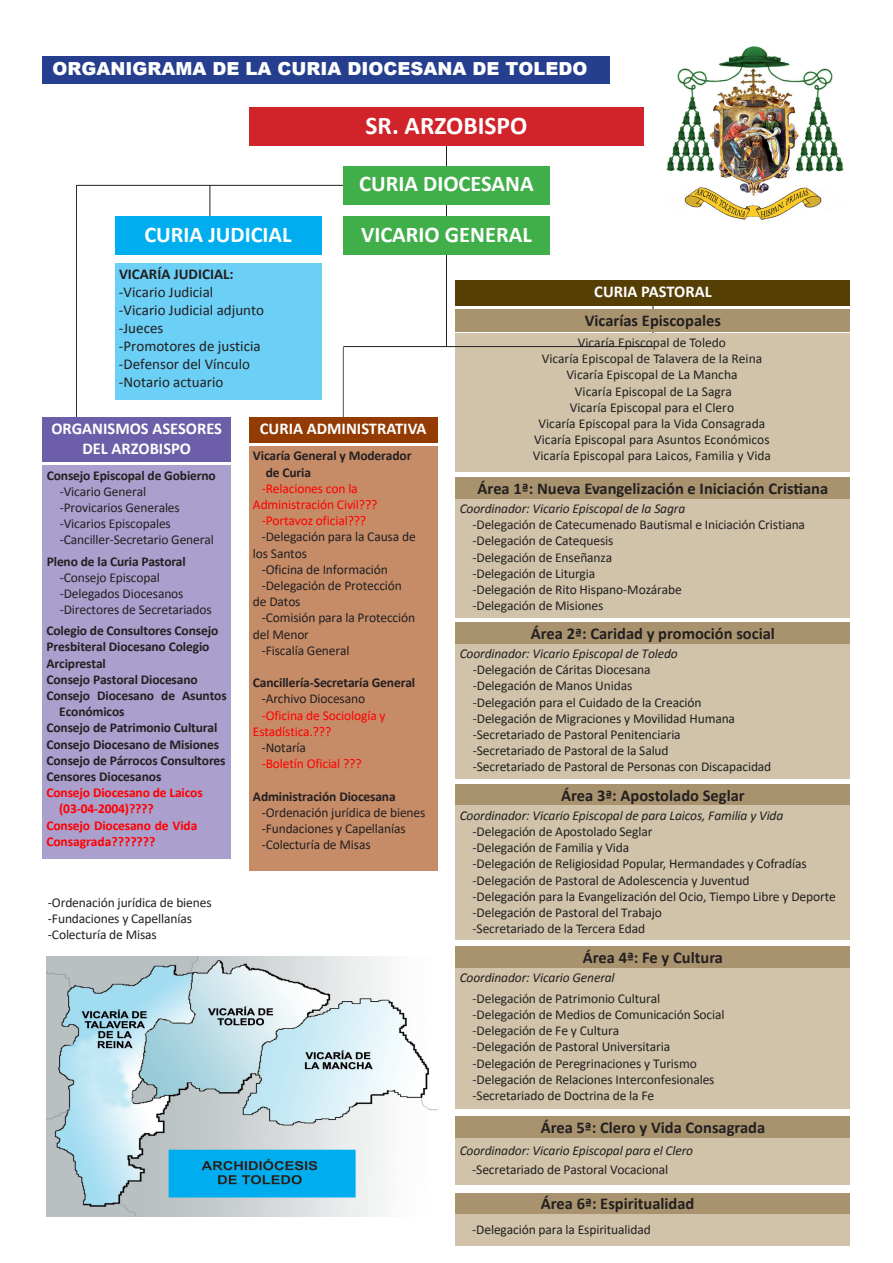
<style>
.page{position:relative;width:893px;height:1263px;background:#fff}
.page>*{position:absolute;margin:0;border:0;box-sizing:border-box;transform-origin:0 0}
.t1{font:700 25.5px "Calibri";color:#fff}
.t2{font:700 22.5px "Calibri";color:#fff}
.t3{font:900 18px "Arial";color:#fff}
.t4{font:700 16.5px "Calibri";color:#231f20}
.t5{font:700 16.5px/19.8px "Calibri";color:#fff;text-align:center}
.t6{font:15px/18px "Calibri";color:#231f20}
.t7{font:700 15px "Calibri";color:#231f20}
.t8{font:13.5px/16.2px "Calibri";letter-spacing:-.01em;color:#231f20}
.t9{font:700 13.5px/16.2px "Calibri";letter-spacing:-.01em;color:#231f20}
.t10{font:italic 13.5px "Calibri";letter-spacing:-.01em;color:#231f20}
.t11{font:13.5px/16.2px "Calibri";letter-spacing:-.01em;color:#f00}
.t12{font:700 13.5px "Calibri";letter-spacing:-.01em;color:#f00}
</style>
<div class="page">
<hr style="left:210px;top:185px;width:1px;height:31px;background:#231f20">
<hr style="left:653px;top:294px;width:1px;height:41px;background:#231f20">
<hr style="left:343px;top:347px;width:1px;height:72px;background:#231f20">
<hr style="left:76px;top:185px;width:1px;height:237px;background:#231f20">
<hr style="left:77px;top:185px;width:266px;height:1px;background:#231f20">
<hr style="left:446px;top:146px;width:1px;height:201px;background:#231f20">
<div style="left:42px;top:56px;width:568px;height:28px;background:#253f8e"></div>
<div style="left:249px;top:107px;width:395px;height:39px;background:#d1232a"></div>
<div style="left:343px;top:166px;width:207px;height:39px;background:#40ae49"></div>
<div style="left:343px;top:216px;width:207px;height:39px;background:#40ae49"></div>
<div style="left:115px;top:216px;width:206px;height:39px;background:#00aeef"></div>
<div style="left:115px;top:263px;width:206px;height:137px;background:#6bcff6"></div>
<div style="left:43px;top:417px;width:188px;height:44px;background:#6d5ea9"></div>
<div style="left:43px;top:465px;width:188px;height:394px;background:#aa9fcd"></div>
<div style="left:249px;top:417px;width:188px;height:25px;background:#933b03"></div>
<div style="left:249px;top:446px;width:188px;height:424px;background:#c68c68"></div>
<div style="left:455px;top:281px;width:395px;height:25px;background:#563f05"></div>
<div style="left:455px;top:309px;width:395px;height:23px;background:#a8936e"></div>
<div style="left:455px;top:333px;width:395px;height:139px;background:#d0c3aa"></div>
<div style="left:455px;top:477px;width:395px;height:21px;background:#a8936e"></div>
<div style="left:455px;top:499px;width:395px;height:118px;background:#d0c3aa"></div>
<div style="left:455px;top:623px;width:395px;height:21px;background:#a8936e"></div>
<div style="left:455px;top:644px;width:395px;height:134px;background:#d0c3aa"></div>
<div style="left:455px;top:784px;width:395px;height:21px;background:#a8936e"></div>
<div style="left:455px;top:805px;width:395px;height:135px;background:#d0c3aa"></div>
<div style="left:455px;top:946px;width:395px;height:22px;background:#a8936e"></div>
<div style="left:455px;top:968px;width:395px;height:141px;background:#d0c3aa"></div>
<div style="left:455px;top:1116px;width:395px;height:22px;background:#a8936e"></div>
<div style="left:455px;top:1138px;width:395px;height:46px;background:#d0c3aa"></div>
<hr style="left:343px;top:346px;width:310px;height:1px;background:#231f20">
<img style="left:666px;top:46px;width:178px;height:174px">
<img style="left:47px;top:956px;width:390px;height:260px">
<div style="left:455px;top:1193px;width:395px;height:21px;background:#a8936e"></div>
<div style="left:455px;top:1214px;width:395px;height:32px;background:#d0c3aa"></div>
<h3 class="t3" style="left:52px;top:55px;width:536px">ORGANIGRAMA DE LA CURIA DIOCESANA DE TOLEDO</h3>
<h1 class="t1" style="left:365px;top:109px;width:163px">SR. ARZOBISPO</h1>
<h2 class="t2" style="left:359px;top:169px;width:176px">CURIA DIOCESANA</h2>
<h2 class="t2" style="left:144px;top:220px;width:149px">CURIA JUDICIAL</h2>
<h2 class="t2" style="left:361px;top:220px;width:172px">VICARIO GENERAL</h2>
<p class="t7" style="left:119px;top:264px;width:116px">VICARÍA JUDICIAL:</p>
<p class="t6" style="left:119px;top:283px;width:147px">-Vicario Judicial<br>-Vicario Judicial adjunto -Jueces<br>-Promotores de justicia -Defensor del Vínculo -Notario actuario</p>
<p class="t5" style="left:51px;top:418px;width:172px">ORGANISMOS ASESORES<br>DEL ARZOBISPO</p>
<p class="t9" style="left:47px;top:467px;width:171px">Consejo Episcopal de Gobierno</p>
<p class="t8" style="left:60px;top:483px;width:156px">-Vicario General<br>-Provicarios Generales -Vicarios Episcopales -Canciller-Secretario General</p>
<p class="t9" style="left:47px;top:553px;width:140px">Pleno de la Curia Pastoral</p>
<p class="t8" style="left:60px;top:569px;width:154px">-Consejo Episcopal -Delegados Diocesanos -Directores de Secretariados</p>
<p class="t9" style="left:46px;top:622px;width:173px">Colegio de Consultores Consejo</p>
<p class="t9" style="left:46px;top:639px;width:165px">Presbiteral Diocesano Colegio</p>
<p class="t9" style="left:46px;top:655px;width:61px">Arciprestal</p>
<p class="t9" style="left:46px;top:671px;width:153px">Consejo Pastoral Diocesano</p>
<p class="t9" style="left:46px;top:687px;width:182px">Consejo Diocesano de Asuntos</p>
<p class="t9" style="left:59px;top:703px;width:67px">Económicos</p>
<p class="t9" style="left:46px;top:720px;width:172px">Consejo de Patrimonio Cultural</p>
<p class="t9" style="left:46px;top:736px;width:174px">Consejo Diocesano de Misiones</p>
<p class="t9" style="left:46px;top:752px;width:181px">Consejo de Párrocos Consultores</p>
<p class="t9" style="left:46px;top:768px;width:116px">Censores Diocesanos</p>
<p class="t12" style="left:46px;top:784px;width:158px">Consejo Diocesano de Laicos</p>
<p class="t12" style="left:59px;top:800px;width:96px">(03-04-2004)????</p>
<p class="t12" style="left:46px;top:816px;width:152px">Consejo Diocesano de Vida</p>
<p class="t12" style="left:46px;top:833px;width:110px">Consagrada???????</p>
<p class="t5" style="left:594px;top:282px;width:119px">CURIA PASTORAL</p>
<p class="t4" style="left:585px;top:310px;width:138px">Vicarías Episcopales</p>
<p class="t8" style="left:533px;top:334px;width:240px;text-align:center">Vicaría Episcopal de Toledo<br>Vicaría Episcopal de Talavera de la Reina Vicaría Episcopal de La Mancha<br>Vicaría Episcopal de La Sagra<br>Vicaría Episcopal para el Clero<br>Vicaría Episcopal para la Vida Consagrada Vicaría Episcopal para Asuntos Económicos Vicaría Episcopal para Laicos, Familia y Vida</p>
<p class="t4" style="left:478px;top:478px;width:352px">Área 1ª: Nueva Evangelización e Iniciación Cristiana</p>
<p class="t10" style="left:460px;top:499px;width:227px">Coordinador: Vicario Episcopal de la Sagra</p>
<p class="t8" style="left:472px;top:517px;width:334px">-Delegación de Catecumenado Bautismal e Iniciación Cristiana -Delegación de Catequesis<br>-Delegación de Enseñanza<br>-Delegación de Liturgia<br>-Delegación de Rito Hispano-Mozárabe<br>-Delegación de Misiones</p>
<p class="t4" style="left:531px;top:623px;width:246px">Área 2ª: Caridad y promoción social</p>
<p class="t10" style="left:460px;top:644px;width:220px">Coordinador: Vicario Episcopal de Toledo</p>
<p class="t8" style="left:473px;top:662px;width:300px">-Delegación de Cáritas Diocesana<br>-Delegación de Manos Unidas<br>-Delegación para el Cuidado de la Creación<br>-Delegación de Migraciones y Movilidad Humana -Secretariado de Pastoral Penitenciaria<br>-Secretariado de Pastoral de la Salud<br>-Secretariado de Pastoral de Personas con Discapacidad</p>
<p class="t4" style="left:561px;top:785px;width:185px">Área 3ª: Apostolado Seglar</p>
<p class="t10" style="left:460px;top:806px;width:325px">Coordinador: Vicario Episcopal de para Laicos, Familia y Vida</p>
<p class="t8" style="left:473px;top:823px;width:365px">-Delegación de Apostolado Seglar<br>-Delegación de Familia y Vida<br>-Delegación de Religiosidad Popular, Hermandades y Cofradías -Delegación de Pastoral de Adolescencia y Juventud<br>-Delegación para la Evangelización del Ocio, Tiempo Libre y Deporte -Delegación de Pastoral del Trabajo<br>-Secretariado de la Tercera Edad</p>
<p class="t4" style="left:583px;top:947px;width:142px">Área 4ª: Fe y Cultura</p>
<p class="t10" style="left:460px;top:969px;width:156px">Coordinador: Vicario General</p>
<p class="t8" style="left:473px;top:990px;width:253px">-Delegación de Patrimonio Cultural -Delegación de Medios de Comunicación Social -Delegación de Fe y Cultura<br>-Delegación de Pastoral Universitaria -Delegación de Peregrinaciones y Turismo -Delegación de Relaciones Interconfesionales -Secretariado de Doctrina de la Fe</p>
<p class="t4" style="left:541px;top:1117px;width:226px">Área 5ª: Clero y Vida Consagrada</p>
<p class="t10" style="left:460px;top:1142px;width:235px">Coordinador: Vicario Episcopal para el Clero</p>
<p class="t8" style="left:472px;top:1162px;width:198px">-Secretariado de Pastoral Vocacional</p>
<p class="t4" style="left:541px;top:1193px;width:155px">Área 6ª: Espiritualidad</p>
<p class="t8" style="left:472px;top:1222px;width:180px">-Delegación para la Espiritualidad</p>
<p class="t5" style="left:260px;top:418px;width:168px">CURIA ADMINISTRATIVA</p>
<p class="t9" style="left:266px;top:448px;width:147px;text-indent:-13px">Vicaría General y Moderador de Curia</p>
<p class="t11" style="left:262px;top:480px;width:98px">-Relaciones con la</p>
<p class="t11" style="left:253px;top:496px;width:126px">Administración Civil???</p>
<p class="t11" style="left:262px;top:512px;width:106px">-Portavoz oficial???</p>
<p class="t8" style="left:262px;top:528px;width:155px">-Delegación para la Causa de</p>
<p class="t8" style="left:253px;top:545px;width:55px">los Santos</p>
<p class="t8" style="left:262px;top:561px;width:128px">-Oficina de Información</p>
<p class="t8" style="left:262px;top:577px;width:142px">-Delegación de Protección</p>
<p class="t8" style="left:253px;top:593px;width:49px">de Datos</p>
<p class="t8" style="left:262px;top:609px;width:155px">-Comisión para la Protección</p>
<p class="t8" style="left:253px;top:626px;width:58px">del Menor</p>
<p class="t8" style="left:262px;top:642px;width:89px">-Fiscalía General</p>
<p class="t9" style="left:253px;top:674px;width:164px">Cancillería-Secretaría General</p>
<p class="t8" style="left:262px;top:690px;width:105px">-Archivo Diocesano</p>
<p class="t11" style="left:253px;top:707px;width:134px;text-indent:9px">-Oficina de Sociología y<br>Estadística.???</p>
<p class="t8" style="left:262px;top:739px;width:46px">-Notaría</p>
<p class="t11" style="left:262px;top:755px;width:101px">-Boletín Oficial ???</p>
<p class="t9" style="left:253px;top:788px;width:144px">Administración Diocesana</p>
<p class="t8" style="left:262px;top:804px;width:165px">-Ordenación jurídica de bienes -Fundaciones y Capellanías -Colecturía de Misas</p>
<p class="t8" style="left:48px;top:894px;width:165px">-Ordenación jurídica de bienes -Fundaciones y Capellanías -Colecturía de Misas</p>
</div>
